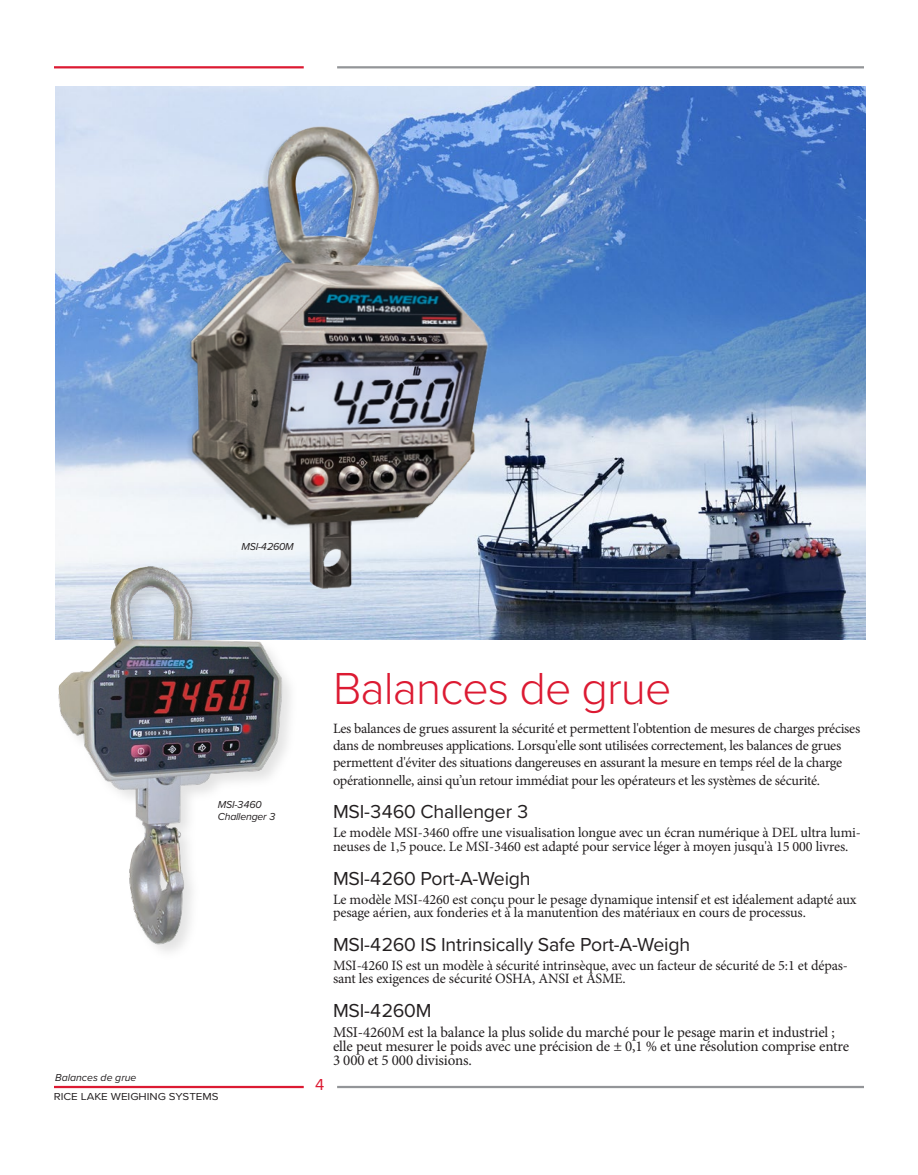
<style>
.page{position:relative;width:918px;height:1175px;background:#fff}
.page>*{position:absolute;margin:0;border:0;box-sizing:border-box;transform-origin:0 0}
.Headline__Light{font:300 46.5px "Proxima Nova";letter-spacing:-.02em;color:#dc1a32}
.Body_Copy{font:19.5px "Proxima Nova";letter-spacing:-.01em;color:#231f20}
.t1{font:16.5px "Proxima Nova";color:#dc1a32}
.Body_Copy-2{font:15px/14.2px "Minion Pro";letter-spacing:-.01em;color:#231f20}
.Body_Copy-3{font:14.25px/17.2px "Minion Pro";letter-spacing:-.015em;color:#231f20}
.Caption__Flush_Left{font:italic 10.5px/12px "Proxima Nova";letter-spacing:-.02em;color:#231f20}
.t2{font:10.5px "Proxima Nova";color:#231f20;scale:1.1 1}
.CW_Message{font:italic 10.5px "Proxima Nova";color:#231f20}
</style>
<div class="page">
<hr style="left:54px;top:1085px;width:250px;height:3px;background:#dc1a32">
<hr style="left:54px;top:66px;width:250px;height:2px;background:#dc1a32">
<hr style="left:337px;top:1085px;width:527px;height:3px;background:#939598">
<hr style="left:337px;top:66px;width:527px;height:2px;background:#939598">
<img style="left:55px;top:86px;width:810px;height:553px">
<img style="left:179px;top:124px;width:318px;height:486px">
<img style="left:55px;top:553px;width:251px;height:399px">
<p class="Caption__Flush_Left" style="left:242px;top:540px;width:54px">MSI-4260M</p>
<p class="Caption__Flush_Left" style="left:218px;top:797px;width:59px">MSI-3460<br>Challenger 3</p>
<p class="CW_Message" style="left:55px;top:1069px;width:83px">Balances de grue</p>
<p class="t2" style="left:54px;top:1088px;width:151px">RICE LAKE WEIGHING SYSTEMS</p>
<p class="t1" style="left:315px;top:1072px;width:11px">4</p>
<p class="Headline__Light" style="left:333px;top:653px;width:340px">Balances de grue</p>
<p class="Body_Copy-3" style="left:333px;top:720px;width:529px">Les balances de grues assurent la sécurité et permettent l'obtention de mesures de charges précises dans de nombreuses applications. Lorsqu'elle sont utilisées correctement, les balances de grues permettent d'éviter des situations dangereuses en assurant la mesure en temps réel de la charge opérationnelle, ainsi qu’un retour immédiat pour les opérateurs et les systèmes de sécurité.</p>
<p class="Body_Copy" style="left:333px;top:797px;width:197px">MSI-3460 Challenger 3</p>
<p class="Body_Copy-3" style="left:333px;top:826px;width:529px;line-height:13.5px">Le modèle MSI-3460 offre une visualisation longue avec un écran numérique à DEL ultra lumi&shy;neuses de 1,5 pouce. Le MSI-3460 est adapté pour service léger à moyen jusqu'à 15 000 livres.</p>
<p class="Body_Copy" style="left:333px;top:863px;width:199px">MSI-4260 Port-A-Weigh</p>
<p class="Body_Copy-3" style="left:333px;top:892px;width:525px;line-height:13.5px">Le modèle MSI-4260 est conçu pour le pesage dynamique intensif et est idéalement adapté aux pesage aérien, aux fonderies et à la manutention des matériaux en cours de processus.</p>
<p class="Body_Copy" style="left:333px;top:929px;width:359px">MSI-4260 IS Intrinsically Safe Port-A-Weigh</p>
<p class="Body_Copy-3" style="left:333px;top:958px;width:516px;line-height:13.5px">MSI-4260 IS est un modèle à sécurité intrinsèque, avec un facteur de sécurité de 5:1 et dépas&shy;sant les exigences de sécurité OSHA, ANSI et ASME.</p>
<p class="Body_Copy" style="left:333px;top:996px;width:100px">MSI-4260M</p>
<p class="Body_Copy-2" style="left:333px;top:1024px;width:518px">MSI-4260M est la balance la plus solide du marché pour le pesage marin et industriel ; elle peut mesurer le poids avec une précision de ± 0,1 % et une résolution comprise entre<br>3 000 et 5 000 divisions.</p>
</div>
